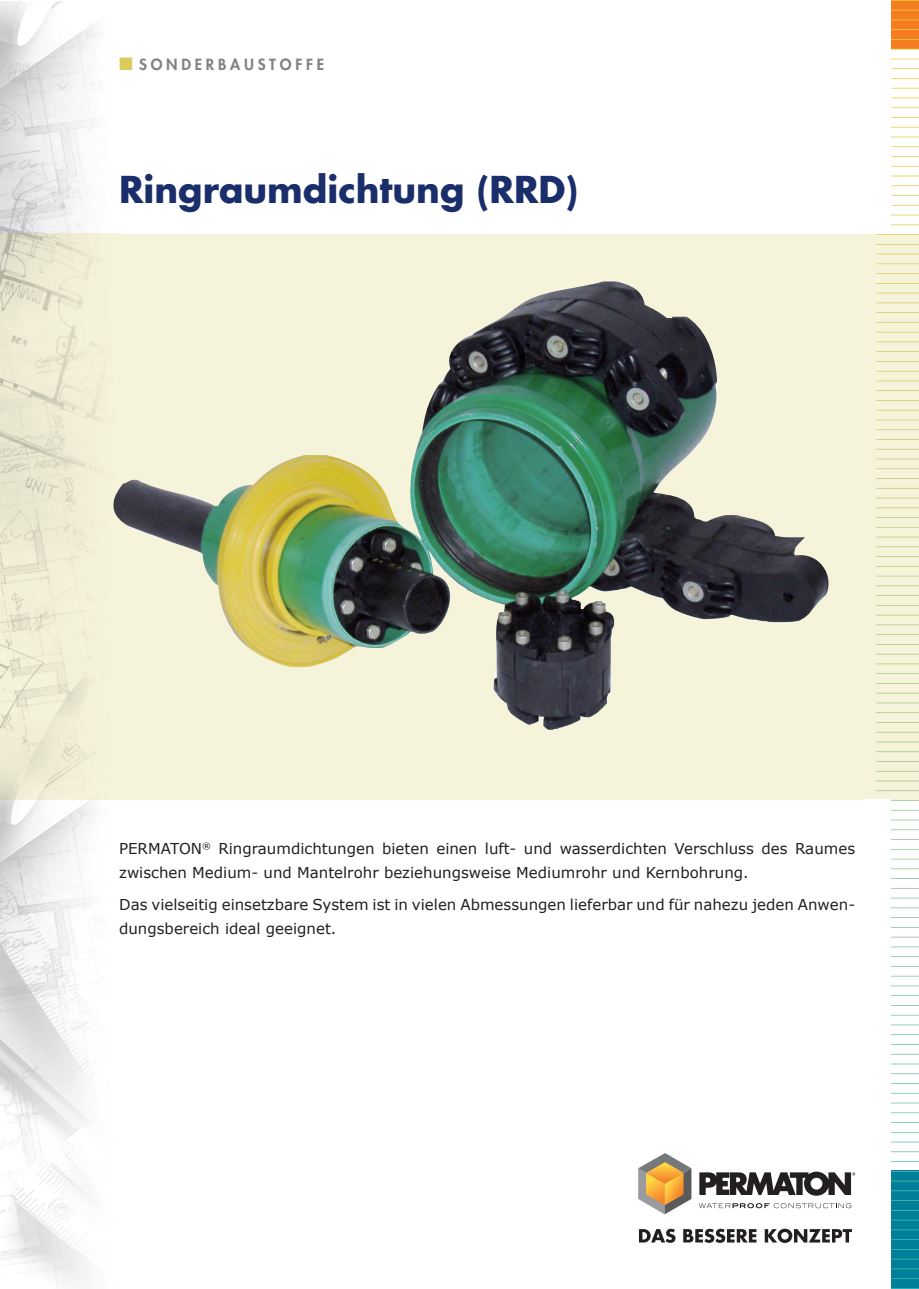
<style>
.page{position:relative;width:919px;height:1289px;background:#fff}
.page>*{position:absolute;margin:0;border:0;box-sizing:border-box;transform-origin:0 0}
.t1{font:700 36px "Futura Std";color:#192e6a}
.t2{font:15px/24px "Verdana";color:#231f20}
.t3{font:800 15px "Futura Std";letter-spacing:.25em;color:#808285}
.s1{color:#dacb5d}
</style>
<div class="page">
<div style="left:0;top:234px;width:918px;height:565px;background:#f6f3db"></div>
<svg style="left:876px;top:0;width:42px;height:1288px"></svg>
<div style="left:865px;top:0;width:25px;height:234px;background:#fff"></div>
<div style="left:862px;top:799px;width:28px;height:489px;background:#fff"></div>
<svg style="left:638px;top:1153px;width:53px;height:61px"></svg>
<svg style="left:699px;top:1171px;width:156px;height:24px"></svg>
<svg style="left:698px;top:1203px;width:153px;height:5px"></svg>
<svg style="left:639px;top:1228px;width:212px;height:14px"></svg>
<img style="left:0;top:1px;width:119px;height:1286px">
<img style="left:0;top:234px;width:119px;height:565px">
<img style="left:107px;top:281px;width:722px;height:449px">
<p class="t3" style="left:119px;top:55px;width:206px"><span class="s1">■</span> SONDERBAUSTOFFE</p>
<h1 class="t1" style="left:119px;top:166px;width:460px">Ringraumdichtung (RRD)</h1>
<p class="t2" style="left:119px;top:836px;width:737px">PERMATON<sup>®</sup> Ringraumdichtungen bieten einen luft- und wasserdichten Verschluss des Raumes zwischen Medium- und Mantelrohr beziehungsweise Mediumrohr und Kernbohrung.</p>
<p class="t2" style="left:119px;top:893px;width:737px">Das vielseitig einsetzbare System ist in vielen Abmessungen lieferbar und für nahezu jeden Anwen&shy;dungsbereich ideal geeignet.</p>
</div>
